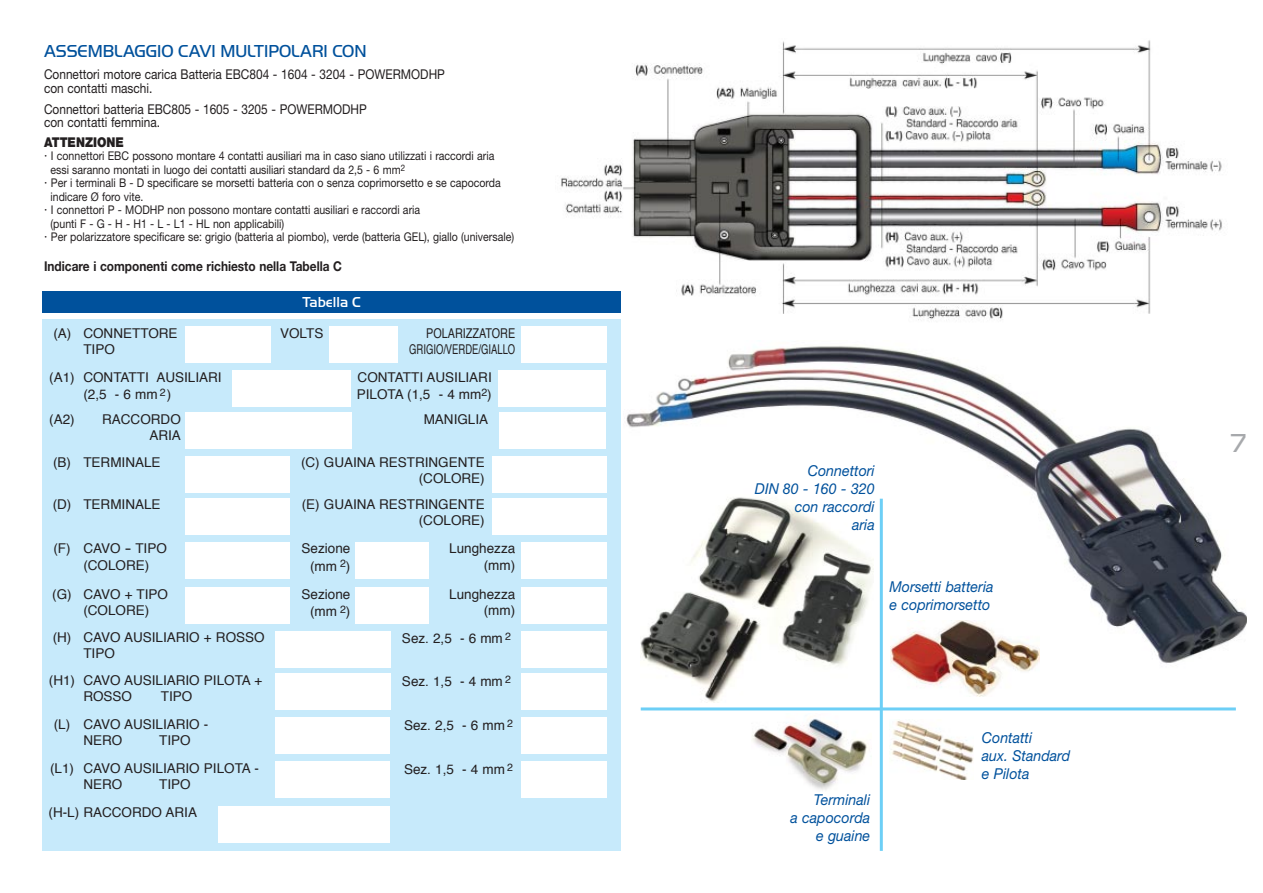
<style>
.page{position:relative;width:1263px;height:893px;background:#fff}
.page>*{position:absolute;margin:0;border:0;box-sizing:border-box;transform-origin:0 0}
.t1{font:27px "Handel Got D Ligh";color:#a7a9ac;scale:.95 1}
.t2{font:18px "Handel Got D Ligh";color:#00519c;scale:.95 1}
.t3{font:italic 15px/18px "Helvetica Neue";color:#00519c;text-align:right;scale:.95 1}
.t4{font:500 15px "Handel Got D";color:#fff;scale:.95 1}
.t5{font:13.5px/16.2px "Helvetica";color:#231f20}
.t6{font:13.5px/13.5px "Helvetica Neue";color:#231f20;scale:.88 1}
.t7{font:700 13.5px "Helvetica Neue";color:#231f20;scale:.88 1}
.t8{font:13.5px/16.2px "Helvetica";color:#231f20;text-align:right;scale:.8 1}
.t9{font:900 13.5px "Helvetica Neue";color:#231f20;scale:.88 1}
.t10{font:12px "Helvetica Neue";color:#231f20;scale:.88 1}
.s1{font-size:13.5px}
</style>
<div class="page">
<img style="left:555px;top:40px;width:667px;height:280px">
<div style="left:43px;top:292px;width:578px;height:21px;background:#00519c"></div>
<div style="left:43px;top:320px;width:578px;height:531px;background:#c7eafb"></div>
<div style="left:185px;top:327px;width:85px;height:36px;background:#fff"></div>
<div style="left:329px;top:327px;width:69px;height:36px;background:#fff"></div>
<div style="left:521px;top:327px;width:86px;height:36px;background:#fff"></div>
<div style="left:233px;top:370px;width:118px;height:37px;background:#fff"></div>
<div style="left:498px;top:370px;width:108px;height:37px;background:#fff"></div>
<div style="left:185px;top:542px;width:105px;height:36px;background:#fff"></div>
<div style="left:356px;top:542px;width:73px;height:36px;background:#fff"></div>
<div style="left:185px;top:587px;width:105px;height:37px;background:#fff"></div>
<div style="left:356px;top:587px;width:73px;height:37px;background:#fff"></div>
<div style="left:521px;top:542px;width:86px;height:36px;background:#fff"></div>
<div style="left:521px;top:587px;width:86px;height:37px;background:#fff"></div>
<div style="left:275px;top:631px;width:115px;height:36px;background:#fff"></div>
<div style="left:521px;top:631px;width:86px;height:36px;background:#fff"></div>
<div style="left:275px;top:673px;width:115px;height:37px;background:#fff"></div>
<div style="left:521px;top:673px;width:86px;height:37px;background:#fff"></div>
<div style="left:275px;top:718px;width:115px;height:36px;background:#fff"></div>
<div style="left:521px;top:718px;width:86px;height:36px;background:#fff"></div>
<div style="left:275px;top:762px;width:115px;height:36px;background:#fff"></div>
<div style="left:521px;top:762px;width:86px;height:36px;background:#fff"></div>
<div style="left:218px;top:806px;width:172px;height:36px;background:#fff"></div>
<div style="left:185px;top:412px;width:166px;height:37px;background:#fff"></div>
<div style="left:499px;top:412px;width:107px;height:37px;background:#fff"></div>
<div style="left:185px;top:456px;width:105px;height:36px;background:#fff"></div>
<div style="left:492px;top:456px;width:115px;height:36px;background:#fff"></div>
<div style="left:185px;top:498px;width:105px;height:36px;background:#fff"></div>
<div style="left:492px;top:498px;width:115px;height:36px;background:#fff"></div>
<img style="left:626px;top:346px;width:621px;height:335px">
<div style="left:641px;top:481px;width:233px;height:222px;background:#fff"></div>
<img style="left:641px;top:497px;width:232px;height:206px">
<div style="left:891px;top:620px;width:153px;height:85px;background:#fff"></div>
<img style="left:891px;top:620px;width:148px;height:76px">
<img style="left:891px;top:720px;width:83px;height:60px">
<img style="left:752px;top:719px;width:116px;height:71px">
<div style="left:1229px;top:426px;width:33px;height:42px;background:#fff"></div>
<hr style="left:641px;top:707px;width:595px;height:3px;background:#6dcff6">
<hr style="left:880px;top:499px;width:3px;height:352px;background:#6dcff6">
<h2 class="t2" style="left:44px;top:45px;width:341px">ASSEMBLAGGIO CAVI MULTIPOLARI CON</h2>
<p class="t6" style="left:44px;top:69px;width:457px">Connettori motore carica Batteria EBC804 - 1604 - 3204 - POWERMODHP con contatti maschi.</p>
<p class="t6" style="left:44px;top:104px;width:368px">Connettori batteria EBC805 - 1605 - 3205 - POWERMODHP con contatti femmina.</p>
<p class="t9" style="left:44px;top:137px;width:92px">ATTENZIONE</p>
<p class="t10" style="left:44px;top:152px;width:513px"><span class="s1">·</span> I connettori EBC possono montare 4 contatti ausiliari ma in caso siano utilizzati i raccordi aria</p>
<p class="t10" style="left:50px;top:165px;width:404px">essi saranno montati in luogo dei contatti ausiliari standard da 2,5 - 6 mm<sup>2</sup></p>
<p class="t10" style="left:44px;top:179px;width:520px"><span class="s1">·</span> Per i terminali B - D specificare se morsetti batteria con o senza coprimorsetto e se capocorda</p>
<p class="t10" style="left:50px;top:192px;width:107px">indicare Ø foro vite.</p>
<p class="t10" style="left:44px;top:206px;width:429px"><span class="s1">·</span> I connettori P - MODHP non possono montare contatti ausiliari e raccordi aria</p>
<p class="t10" style="left:50px;top:219px;width:267px">(punti F - G - H - H1 - L - L1 - HL non applicabili)</p>
<p class="t10" style="left:44px;top:233px;width:536px"><span class="s1">·</span> Per polarizzatore specificare se: grigio (batteria al piombo), verde (batteria GEL), giallo (universale)</p>
<p class="t7" style="left:44px;top:262px;width:340px">Indicare i componenti come richiesto nella Tabella C</p>
<p class="t4" style="left:303px;top:297px;width:63px">Tabella C</p>
<p class="t5" style="left:83px;top:326px;width:96px;text-indent:-30px">(A) CONNETTORE<br>TIPO</p>
<p class="t5" style="left:280px;top:326px;width:45px">VOLTS</p>
<p class="t8" style="left:409px;top:326px;width:134px">POLARIZZATORE<br>GRIGIO/VERDE/GIALLO</p>
<p class="t5" style="left:83px;top:369px;width:140px;line-height:17.5px;text-indent:-34px">(A1) CONTATTI AUSILIARI (2,5 - 6 mm <sup>2</sup>)</p>
<p class="t5" style="left:357px;top:369px;width:136px;line-height:17.5px">CONTATTI AUSILIARI<br>PILOTA (1,5 - 4 mm<sup>2</sup>)</p>
<p class="t5" style="left:49px;top:412px;width:133px;text-align:right">(A2) RACCORDO<br>ARIA</p>
<p class="t5" style="left:424px;top:412px;width:66px">MANIGLIA</p>
<p class="t5" style="left:53px;top:455px;width:109px">(B) TERMINALE</p>
<p class="t5" style="left:301px;top:455px;width:185px;text-align:right">(C) GUAINA RESTRINGENTE (COLORE)</p>
<p class="t5" style="left:53px;top:497px;width:109px">(D) TERMINALE</p>
<p class="t5" style="left:302px;top:497px;width:184px;text-align:right">(E) GUAINA RESTRINGENTE (COLORE)</p>
<p class="t5" style="left:83px;top:542px;width:85px;text-indent:-30px">(F) CAVO - TIPO (COLORE)</p>
<p class="t5" style="left:302px;top:541px;width:50px;line-height:17.5px;text-align:right">Sezione (mm <sup>2</sup>)</p>
<p class="t5" style="left:449px;top:542px;width:68px;text-align:right">Lunghezza (mm)</p>
<p class="t5" style="left:83px;top:587px;width:86px;text-indent:-31px">(G) CAVO + TIPO (COLORE)</p>
<p class="t5" style="left:302px;top:586px;width:50px;line-height:17.5px;text-align:right">Sezione (mm <sup>2</sup>)</p>
<p class="t5" style="left:449px;top:587px;width:68px;text-align:right">Lunghezza (mm)</p>
<p class="t5" style="left:83px;top:630px;width:183px;text-indent:-31px">(H) CAVO AUSILIARIO + ROSSO<br>TIPO</p>
<p class="t5" style="left:402px;top:632px;width:110px">Sez. 2,5 - 6 mm <sup>2</sup></p>
<p class="t5" style="left:83px;top:673px;width:180px;text-indent:-34px">(H1) CAVO AUSILIARIO PILOTA +<br>ROSSO</p>
<p class="t5" style="left:402px;top:674px;width:110px">Sez. 1,5 - 4 mm <sup>2</sup></p>
<p class="t5" style="left:161px;top:689px;width:33px">TIPO</p>
<p class="t5" style="left:83px;top:717px;width:127px;text-indent:-30px">(L) CAVO AUSILIARIO -<br>NERO</p>
<p class="t5" style="left:159px;top:733px;width:33px">TIPO</p>
<p class="t5" style="left:83px;top:761px;width:177px;text-indent:-33px">(L1) CAVO AUSILIARIO PILOTA -<br>NERO</p>
<p class="t5" style="left:159px;top:778px;width:33px">TIPO</p>
<p class="t5" style="left:49px;top:806px;width:150px">(H-L) RACCORDO ARIA</p>
<p class="t5" style="left:404px;top:718px;width:110px">Sez. 2,5 - 6 mm <sup>2</sup></p>
<p class="t5" style="left:404px;top:763px;width:110px">Sez. 1,5 - 4 mm <sup>2</sup></p>
<p class="t3" style="left:755px;top:463px;width:128px">Connettori<br>DIN 80 - 160 - 320 con raccordi<br>aria</p>
<p class="t3" style="left:889px;top:579px;width:111px;text-align:left">Morsetti batteria e coprimorsetto</p>
<p class="t3" style="left:790px;top:792px;width:86px">Terminali<br>a capocorda e guaine</p>
<p class="t3" style="left:982px;top:730px;width:95px;text-align:left">Contatti<br>aux. Standard e Pilota</p>
<h1 class="t1" style="left:1230px;top:434px;width:18px">7</h1>
</div>
